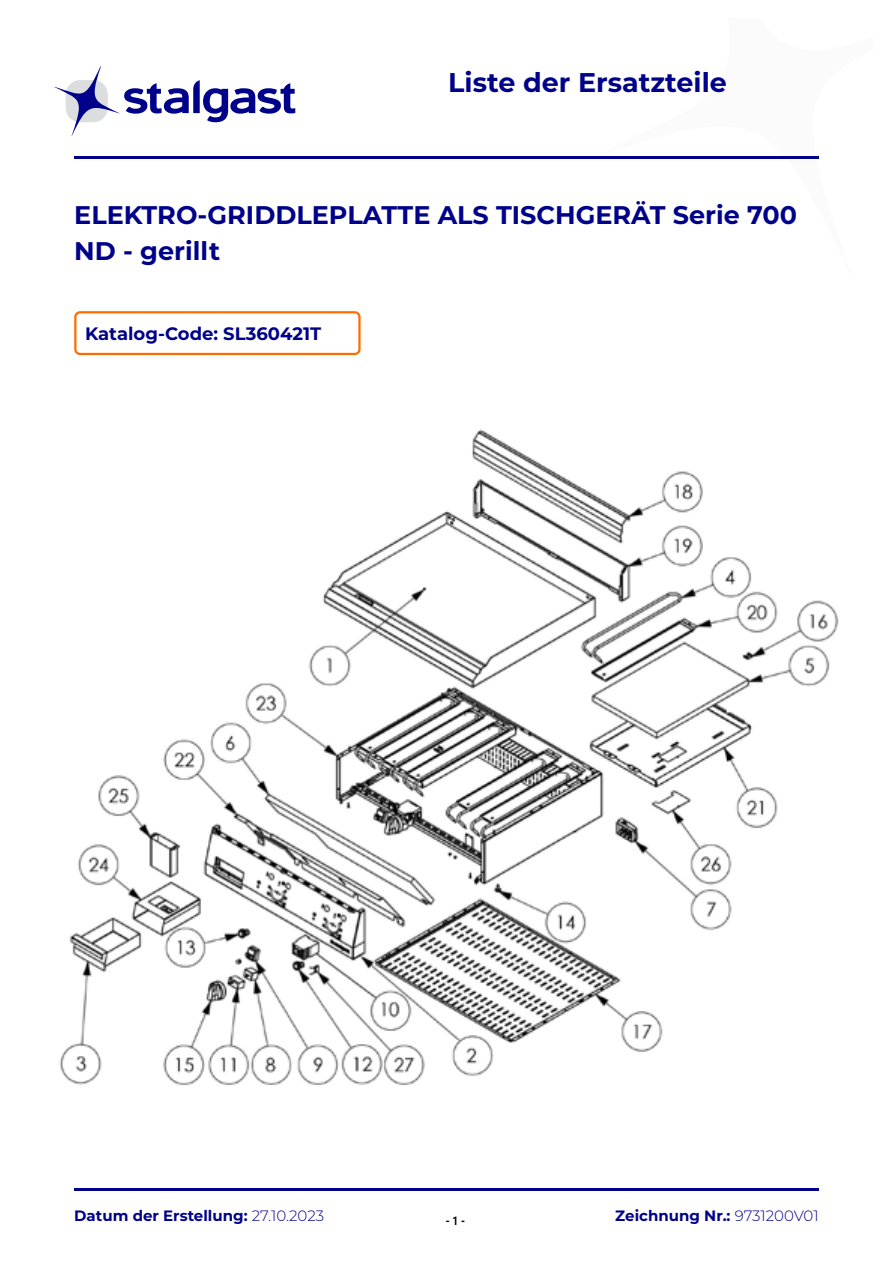
<style>
.page{position:relative;width:893px;height:1263px;background:#fff}
.page>*{position:absolute;margin:0;border:0;box-sizing:border-box;transform-origin:0 0}
.t1{font:700 27px "Montserrat";color:#00018a}
.t2{font:700 25.5px/36px "Montserrat";color:#00018a}
.t3{font:700 18px "Montserrat";color:#00018a}
.t4{font:700 15px "Montserrat";color:#00018a}
.t5{font:700 12px "Roboto";color:#000;scale:.86 1}
.s1{font-weight:300}
</style>
<div class="page">
<svg style="left:54px;top:66px;width:241px;height:70px"></svg>
<hr style="left:74px;top:156px;width:745px;height:2px;background:#00018a">
<hr style="left:74px;top:1188px;width:745px;height:3px;background:#00018a">
<div style="left:74px;top:311px;width:287px;height:44px;border:2px solid #ff6d00;border-radius:5px"></div>
<img style="left:59px;top:429px;width:780px;height:656px">
<h1 class="t1" style="left:448px;top:63px;width:280px">Liste der Ersatzteile</h1>
<h2 class="t2" style="left:74px;top:196px;width:724px">ELEKTRO-GRIDDLEPLATTE ALS TISCHGERÄT Serie 700<br>ND - gerillt</h2>
<p class="t3" style="left:85px;top:320px;width:238px">Katalog-Code: SL360421T</p>
<p class="t4" style="left:74px;top:1205px;width:252px">Datum der Erstellung: <span class="s1">27.10.2023</span></p>
<p class="t5" style="left:446px;top:1212px;width:24px">- 1 -</p>
<p class="t4" style="left:615px;top:1205px;width:205px">Zeichnung Nr.: <span class="s1">9731200V01</span></p>
</div>
